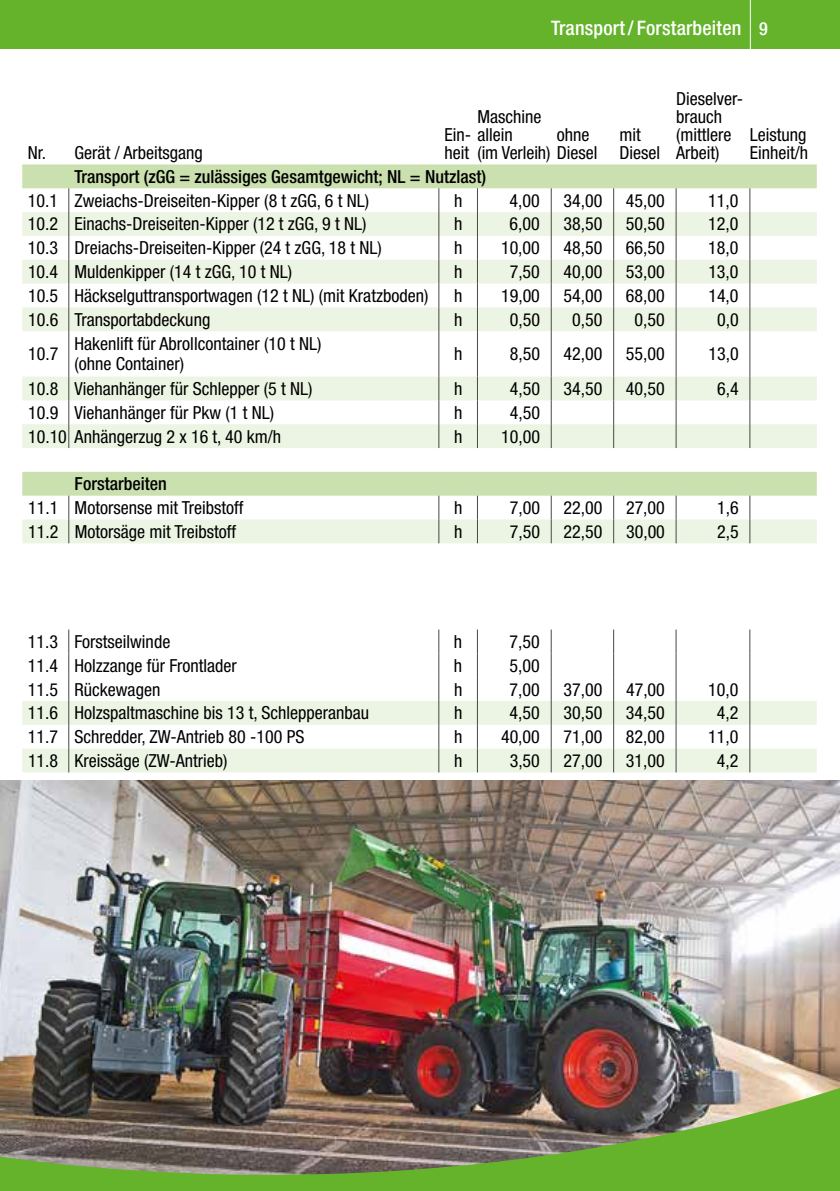
<style>
.page{position:relative;width:840px;height:1191px;background:#fff}
.page>*{position:absolute;margin:0;border:0;box-sizing:border-box;transform-origin:0 0}
.t1{font:500 condensed 20px "Helvetica Neue LT Std";letter-spacing:.01em;color:#fff}
.t2{font:condensed 18px/18px "Helvetica Neue LT Pro";color:#000}
.t3{font:500 condensed 18px "Helvetica Neue LT Std";color:#000}
.s1{font-size:18px}
</style>
<div class="page">
<div style="left:0;top:0;width:839px;height:48px;background:#64b32b"></div>
<hr style="left:749px;top:0;width:1px;height:50px;background:#fff">
<img style="left:0;top:781px;width:839px;height:106px">
<img style="left:0;top:887px;width:839px;height:304px">
<svg style="left:22px;top:164px;width:794px;height:167px"></svg>
<hr style="left:68px;top:331px;width:1px;height:45px;background:#484847">
<hr style="left:438px;top:331px;width:1px;height:45px;background:#484847">
<hr style="left:476px;top:331px;width:1px;height:45px;background:#484847">
<hr style="left:550px;top:331px;width:1px;height:45px;background:#484847">
<hr style="left:612px;top:331px;width:1px;height:45px;background:#484847">
<hr style="left:675px;top:331px;width:1px;height:45px;background:#484847">
<hr style="left:749px;top:331px;width:1px;height:45px;background:#484847">
<svg style="left:22px;top:376px;width:794px;height:167px"></svg>
<svg style="left:22px;top:629px;width:794px;height:143px"></svg>
<p class="t2" style="left:28px;top:143px;width:176px">Nr. Gerät / Arbeitsgang</p>
<p class="t1" style="left:551px;top:16px;width:218px">Transport/ Forstarbeiten <span class="s1">9</span></p>
<p class="t2" style="left:477px;top:98px;width:122px;line-height:36px">Maschine<br>(im Verleih) Diesel</p>
<p class="t2" style="left:444px;top:125px;width:70px">Ein- allein heit</p>
<p class="t2" style="left:556px;top:125px;width:34px">ohne</p>
<p class="t2" style="left:619px;top:125px;width:42px">mit<br>Diesel</p>
<p class="t2" style="left:675px;top:89px;width:68px">Dieselver&shy;brauch (mittlere<br>Arbeit)</p>
<p class="t2" style="left:749px;top:125px;width:60px">Leistung<br>Einheit/h</p>
<p class="t3" style="left:74px;top:166px;width:413px">Transport (zGG = zulässiges Gesamtgewicht; NL = Nutzlast)</p>
<p class="t2" style="left:28px;top:191px;width:342px">10.1 Zweiachs-Dreiseiten-Kipper (8 t zGG, 6 t NL)</p>
<p class="t2" style="left:453px;top:191px;width:10px">h</p>
<p class="t2" style="left:509px;top:191px;width:32px">4,00</p>
<p class="t2" style="left:563px;top:191px;width:40px">34,00</p>
<p class="t2" style="left:625px;top:191px;width:40px">45,00</p>
<p class="t2" style="left:707px;top:191px;width:32px">11,0</p>
<p class="t2" style="left:28px;top:215px;width:340px">10.2 Einachs-Dreiseiten-Kipper (12 t zGG, 9 t NL)</p>
<p class="t2" style="left:454px;top:215px;width:10px">h</p>
<p class="t2" style="left:509px;top:215px;width:32px">6,00</p>
<p class="t2" style="left:563px;top:215px;width:40px">38,50</p>
<p class="t2" style="left:625px;top:215px;width:40px">50,50</p>
<p class="t2" style="left:708px;top:215px;width:32px">12,0</p>
<p class="t2" style="left:28px;top:239px;width:355px">10.3 Dreiachs-Dreiseiten-Kipper (24 t zGG, 18 t NL)</p>
<p class="t2" style="left:454px;top:239px;width:10px">h</p>
<p class="t2" style="left:500px;top:239px;width:40px">10,00</p>
<p class="t2" style="left:563px;top:239px;width:40px">48,50</p>
<p class="t2" style="left:625px;top:239px;width:40px">66,50</p>
<p class="t2" style="left:708px;top:239px;width:32px">18,0</p>
<p class="t2" style="left:28px;top:262px;width:265px">10.4 Muldenkipper (14 t zGG, 10 t NL)</p>
<p class="t2" style="left:454px;top:262px;width:10px">h</p>
<p class="t2" style="left:509px;top:262px;width:32px">7,50</p>
<p class="t2" style="left:563px;top:262px;width:40px">40,00</p>
<p class="t2" style="left:625px;top:262px;width:40px">53,00</p>
<p class="t2" style="left:708px;top:262px;width:32px">13,0</p>
<p class="t2" style="left:28px;top:286px;width:401px">10.5 Häckselguttransportwagen (12 t NL) (mit Kratzboden)</p>
<p class="t2" style="left:454px;top:286px;width:10px">h</p>
<p class="t2" style="left:500px;top:286px;width:40px">19,00</p>
<p class="t2" style="left:563px;top:286px;width:40px">54,00</p>
<p class="t2" style="left:625px;top:286px;width:40px">68,00</p>
<p class="t2" style="left:708px;top:286px;width:32px">14,0</p>
<p class="t2" style="left:28px;top:310px;width:184px">10.6 Transportabdeckung</p>
<p class="t2" style="left:454px;top:310px;width:10px">h</p>
<p class="t2" style="left:509px;top:310px;width:32px">0,50</p>
<p class="t2" style="left:572px;top:310px;width:32px">0,50</p>
<p class="t2" style="left:634px;top:310px;width:32px">0,50</p>
<p class="t2" style="left:716px;top:310px;width:23px">0,0</p>
<p class="t2" style="left:28px;top:345px;width:32px">10.7</p>
<p class="t2" style="left:75px;top:334px;width:248px;line-height:20px">Hakenlift für Abrollcontainer (10 t NL) (ohne Container)</p>
<p class="t2" style="left:454px;top:345px;width:10px">h</p>
<p class="t2" style="left:509px;top:345px;width:32px">8,50</p>
<p class="t2" style="left:563px;top:345px;width:40px">42,00</p>
<p class="t2" style="left:625px;top:345px;width:40px">55,00</p>
<p class="t2" style="left:708px;top:345px;width:32px">13,0</p>
<p class="t2" style="left:28px;top:379px;width:286px">10.8 Viehanhänger für Schlepper (5 t NL)</p>
<p class="t2" style="left:454px;top:379px;width:10px">h</p>
<p class="t2" style="left:509px;top:379px;width:32px">4,50</p>
<p class="t2" style="left:563px;top:379px;width:40px">34,50</p>
<p class="t2" style="left:625px;top:379px;width:40px">40,50</p>
<p class="t2" style="left:716px;top:379px;width:23px">6,4</p>
<p class="t2" style="left:28px;top:403px;width:247px">10.9 Viehanhänger für Pkw (1 t NL)</p>
<p class="t2" style="left:454px;top:403px;width:10px">h</p>
<p class="t2" style="left:509px;top:403px;width:32px">4,50</p>
<p class="t2" style="left:28px;top:427px;width:254px">10.10 Anhängerzug 2 x 16 t, 40 km/h</p>
<p class="t2" style="left:454px;top:427px;width:10px">h</p>
<p class="t2" style="left:501px;top:427px;width:40px">10,00</p>
<p class="t3" style="left:75px;top:473px;width:93px">Forstarbeiten</p>
<p class="t2" style="left:28px;top:498px;width:217px">11.1 Motorsense mit Treibstoff</p>
<p class="t2" style="left:454px;top:498px;width:10px">h</p>
<p class="t2" style="left:509px;top:498px;width:32px">7,00</p>
<p class="t2" style="left:563px;top:498px;width:40px">22,00</p>
<p class="t2" style="left:625px;top:498px;width:40px">27,00</p>
<p class="t2" style="left:716px;top:498px;width:23px">1,6</p>
<p class="t2" style="left:28px;top:522px;width:209px">11.2 Motorsäge mit Treibstoff</p>
<p class="t2" style="left:454px;top:522px;width:10px">h</p>
<p class="t2" style="left:509px;top:522px;width:32px">7,50</p>
<p class="t2" style="left:563px;top:522px;width:40px">22,50</p>
<p class="t2" style="left:625px;top:522px;width:40px">30,00</p>
<p class="t2" style="left:716px;top:522px;width:23px">2,5</p>
<p class="t2" style="left:28px;top:632px;width:144px">11.3 Forstseilwinde</p>
<p class="t2" style="left:453px;top:632px;width:10px">h</p>
<p class="t2" style="left:509px;top:632px;width:32px">7,50</p>
<p class="t2" style="left:28px;top:656px;width:210px">11.4 Holzzange für Frontlader</p>
<p class="t2" style="left:453px;top:656px;width:10px">h</p>
<p class="t2" style="left:509px;top:656px;width:32px">5,00</p>
<p class="t2" style="left:28px;top:680px;width:134px">11.5 Rückewagen</p>
<p class="t2" style="left:453px;top:680px;width:10px">h</p>
<p class="t2" style="left:509px;top:680px;width:32px">7,00</p>
<p class="t2" style="left:563px;top:680px;width:40px">37,00</p>
<p class="t2" style="left:626px;top:680px;width:40px">47,00</p>
<p class="t2" style="left:707px;top:680px;width:32px">10,0</p>
<p class="t2" style="left:28px;top:704px;width:342px">11.6 Holzspaltmaschine bis 13 t, Schlepperanbau</p>
<p class="t2" style="left:454px;top:704px;width:10px">h</p>
<p class="t2" style="left:509px;top:704px;width:32px">4,50</p>
<p class="t2" style="left:563px;top:704px;width:40px">30,50</p>
<p class="t2" style="left:625px;top:704px;width:40px">34,50</p>
<p class="t2" style="left:716px;top:704px;width:23px">4,2</p>
<p class="t2" style="left:28px;top:727px;width:278px">11.7 Schredder, ZW-Antrieb 80 -100 PS</p>
<p class="t2" style="left:454px;top:727px;width:10px">h</p>
<p class="t2" style="left:500px;top:727px;width:40px">40,00</p>
<p class="t2" style="left:563px;top:727px;width:40px">71,00</p>
<p class="t2" style="left:625px;top:727px;width:40px">82,00</p>
<p class="t2" style="left:708px;top:727px;width:32px">11,0</p>
<p class="t2" style="left:28px;top:751px;width:201px">11.8 Kreissäge (ZW-Antrieb)</p>
<p class="t2" style="left:454px;top:751px;width:10px">h</p>
<p class="t2" style="left:509px;top:751px;width:32px">3,50</p>
<p class="t2" style="left:563px;top:751px;width:40px">27,00</p>
<p class="t2" style="left:625px;top:751px;width:40px">31,00</p>
<p class="t2" style="left:716px;top:751px;width:23px">4,2</p>
</div>
